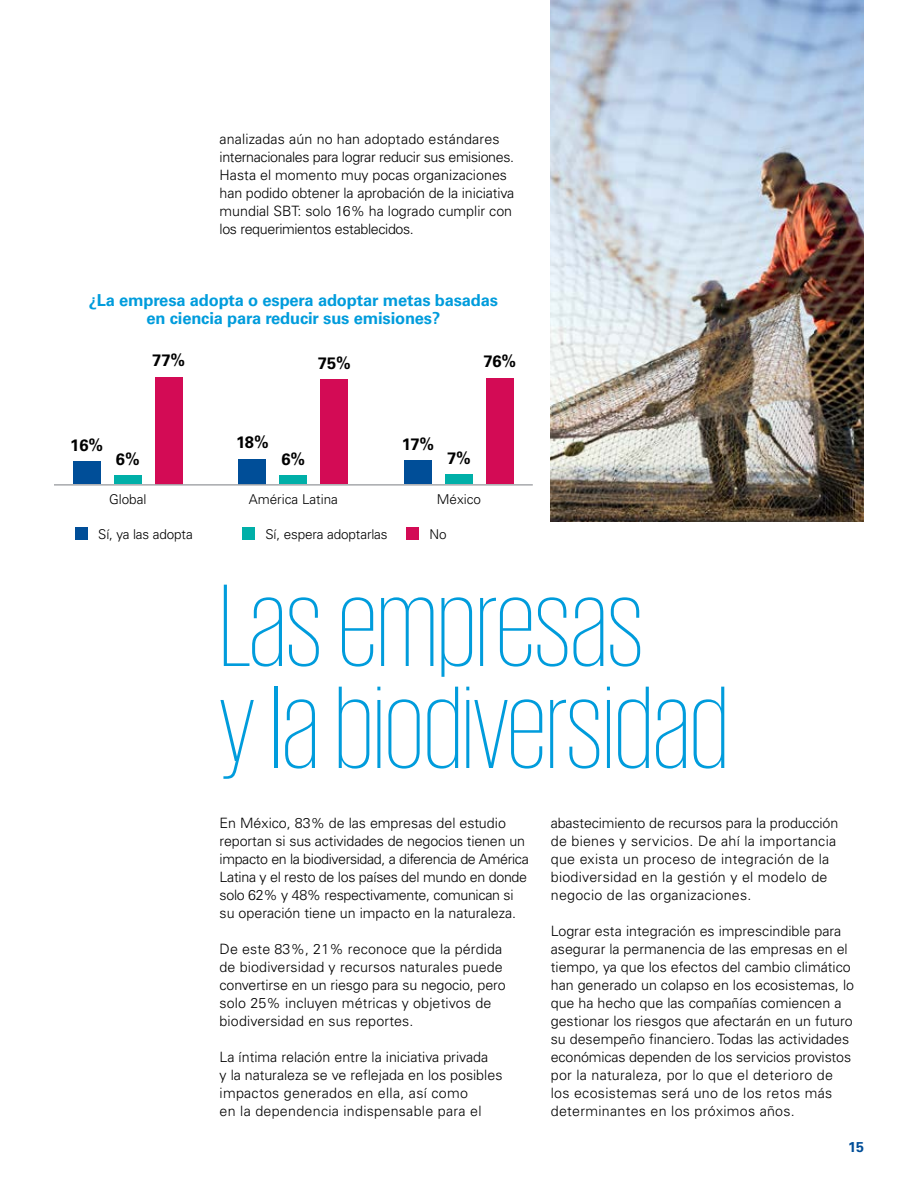
<style>
.page{position:relative;width:918px;height:1188px;background:#fff}
.page>*{position:absolute;margin:0;border:0;box-sizing:border-box;transform-origin:0 0}
.t1{font:200 120px/102px "KPMG";color:#009cdc}
.t2{font:700 16.5px/18px "Univers";letter-spacing:-.01em;color:#009cdc;text-align:center}
.t3{font:700 16.5px "Univers";letter-spacing:-.01em;color:#000}
.t4{font:300 14.25px/18px "Univers";color:#000}
.t5{font:300 14.25px/18px "Univers";letter-spacing:-.02em;color:#000}
.t6{font:300 14.25px/18px "Univers";letter-spacing:.02em;color:#000}
.t7{font:700 14.25px "Univers";color:#004e98}
.t8{font:300 13.5px "Univers";letter-spacing:-.005em;color:#000}
</style>
<div class="page">
<img style="left:551px;top:0;width:313px;height:522px">
<div style="left:75px;top:528px;width:13px;height:12px;background:#004e98"></div>
<div style="left:243px;top:528px;width:12px;height:12px;background:#00afa8"></div>
<div style="left:406px;top:528px;width:13px;height:12px;background:#d30b55"></div>
<div style="left:486px;top:378px;width:28px;height:106px;background:#d30b55"></div>
<div style="left:445px;top:474px;width:28px;height:10px;background:#00afa8"></div>
<div style="left:404px;top:460px;width:28px;height:24px;background:#004e98"></div>
<div style="left:321px;top:380px;width:27px;height:104px;background:#d30b55"></div>
<div style="left:280px;top:476px;width:27px;height:8px;background:#00afa8"></div>
<div style="left:239px;top:459px;width:27px;height:25px;background:#004e98"></div>
<div style="left:155px;top:377px;width:27px;height:107px;background:#d30b55"></div>
<div style="left:114px;top:476px;width:27px;height:8px;background:#00afa8"></div>
<div style="left:73px;top:462px;width:27px;height:22px;background:#004e98"></div>
<hr style="left:54px;top:484px;width:479px;height:2px;background:#a7a9ac">
<p class="t4" style="left:220px;top:130px;width:296px">analizadas aún no han adoptado estándares internacionales para lograr reducir sus emisiones.<br>Hasta el momento muy pocas organizaciones han podido obtener la aprobación de la iniciativa mundial SBT: solo 16% ha logrado cumplir con los requerimientos establecidos.</p>
<p class="t2" style="left:89px;top:291px;width:411px">¿La empresa adopta o espera adoptar metas basadas en ciencia para reducir sus emisiones?</p>
<p class="t3" style="left:152px;top:351px;width:35px">77%</p>
<p class="t3" style="left:318px;top:354px;width:35px">75%</p>
<p class="t3" style="left:484px;top:352px;width:34px">76%</p>
<p class="t3" style="left:70px;top:436px;width:35px">16%</p>
<p class="t3" style="left:236px;top:433px;width:34px">18%</p>
<p class="t3" style="left:402px;top:434px;width:34px">17%</p>
<p class="t3" style="left:116px;top:450px;width:25px">6%</p>
<p class="t3" style="left:281px;top:450px;width:25px">6%</p>
<p class="t3" style="left:447px;top:449px;width:25px">7%</p>
<p class="t8" style="left:109px;top:491px;width:39px">Global</p>
<p class="t8" style="left:249px;top:491px;width:91px">América Latina</p>
<p class="t8" style="left:437px;top:491px;width:46px">México</p>
<p class="t8" style="left:98px;top:526px;width:96px">Sí, ya las adopta</p>
<p class="t8" style="left:266px;top:526px;width:124px">Sí, espera adoptarlas</p>
<p class="t8" style="left:429px;top:526px;width:19px">No</p>
<h1 class="t1" style="left:220px;top:572px;width:510px">Las empresas<br>y la biodiversidad</h1>
<p class="t6" style="left:551px;top:814px;width:289px">abastecimiento de recursos para la producción de bienes y servicios. De ahí la importancia que exista un proceso de integración de la biodiversidad en la gestión y el modelo de negocio de las organizaciones.</p>
<p class="t4" style="left:551px;top:922px;width:305px">Lograr esta integración es imprescindible para asegurar la permanencia de las empresas en el tiempo, ya que los efectos del cambio climático han generado un colapso en los ecosistemas, lo que ha hecho que las compañías comiencen a gestionar los riesgos que afectarán en un futuro su desempeño financiero. Todas las actividades económicas dependen de los servicios provistos por la naturaleza, por lo que el deterioro de los ecosistemas será uno de los retos más determinantes en los próximos años.</p>
<p class="t5" style="left:220px;top:814px;width:311px">En México, 83% de las empresas del estudio reportan si sus actividades de negocios tienen un impacto en la biodiversidad, a diferencia de América Latina y el resto de los países del mundo en donde solo 62% y 48% respectivamente, comunican si su operación tiene un impacto en la naturaleza.</p>
<p class="t4" style="left:220px;top:940px;width:288px">De este 83%, 21% reconoce que la pérdida de biodiversidad y recursos naturales puede convertirse en un riesgo para su negocio, pero solo 25% incluyen métricas y objetivos de biodiversidad en sus reportes.</p>
<p class="t4" style="left:220px;top:1048px;width:284px">La íntima relación entre la iniciativa privada<br>y la naturaleza se ve reflejada en los posibles impactos generados en ella, así como<br>en la dependencia indispensable para el</p>
<p class="t7" style="left:848px;top:1139px;width:17px">15</p>
</div>
